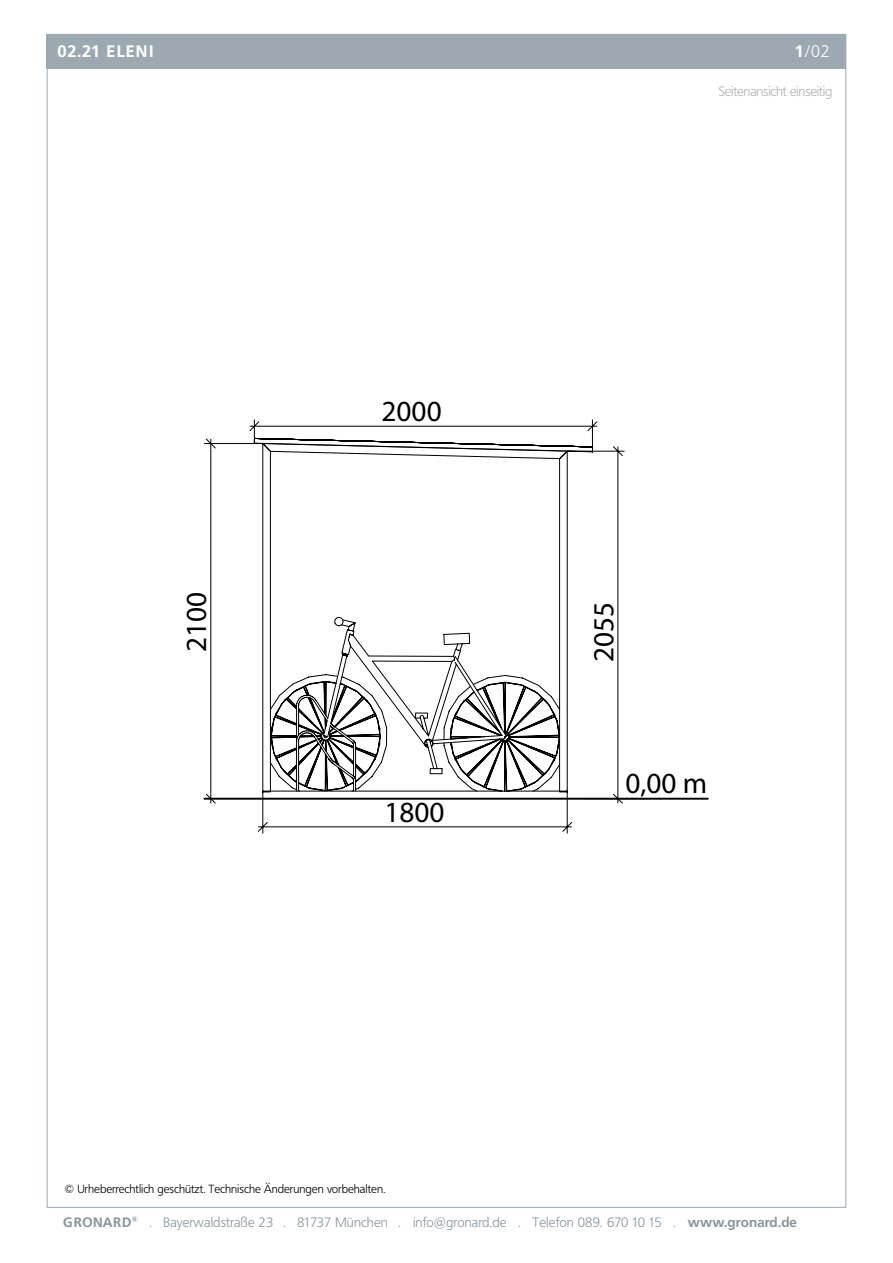
<style>
.page{position:relative;width:893px;height:1263px;background:#fff}
.page>*{position:absolute;margin:0;border:0;box-sizing:border-box;transform-origin:0 0}
.t1{font:29.25px "Myriad Pro";color:#000}
.t2{font:700 16.5px "Frutiger BQ";letter-spacing:.07em;color:#fff}
.t3{font:300 16.5px "Frutiger BQ";color:#fff}
.t4{font:300 13.5px "Frutiger BQ";letter-spacing:.01em;color:#8a959c}
.t5{font:300 13.5px "Frutiger BQ";letter-spacing:-.02em;color:#b3b2b2}
.t6{font:300 11.7px "Frutiger BQ";color:#000}
.s1{font-weight:700}
</style>
<div class="page">
<div style="left:47px;top:34px;width:799px;height:1174px;background:#fff;border:1px solid #9da9b1"></div>
<div style="left:47px;top:34px;width:799px;height:34px;background:#9da9b1"></div>
<svg style="left:249px;top:419px;width:349px;height:414px"></svg>
<hr style="left:204px;top:798px;width:504px;height:2px;background:#000">
<svg style="left:204px;top:438px;width:444px;height:366px"></svg>
<p class="t2" style="left:57px;top:42px;width:98px">02.21 ELENI</p>
<p class="t3" style="left:795px;top:42px;width:37px"><span class="s1">1</span>/02</p>
<h1 class="t1" style="left:178px;top:652px;width:62px;rotate:-90deg">2100</h1>
<h1 class="t1" style="left:382px;top:393px;width:62px">2000</h1>
<h1 class="t1" style="left:384px;top:794px;width:62px">1800</h1>
<p class="t6" style="left:64px;top:1182px;width:322px">© Urheberrechtlich geschützt. Technische Änderungen vorbehalten.</p>
<p class="t5" style="left:719px;top:83px;width:115px">Seitenansicht einseitig</p>
<h1 class="t1" style="left:586px;top:662px;width:62px;rotate:-90deg">2055</h1>
<h1 class="t1" style="left:625px;top:765px;width:83px">0,00 m</h1>
<p class="t4" style="left:63px;top:1214px;width:735px"><span class="s1">GRONARD</span><sup>®</sup> . Bayerwaldstraße 23 . 81737 München . info@gronard.de . Telefon 089. 670 10 15 . <span class="s1">www.gronard.de</span></p>
</div>
